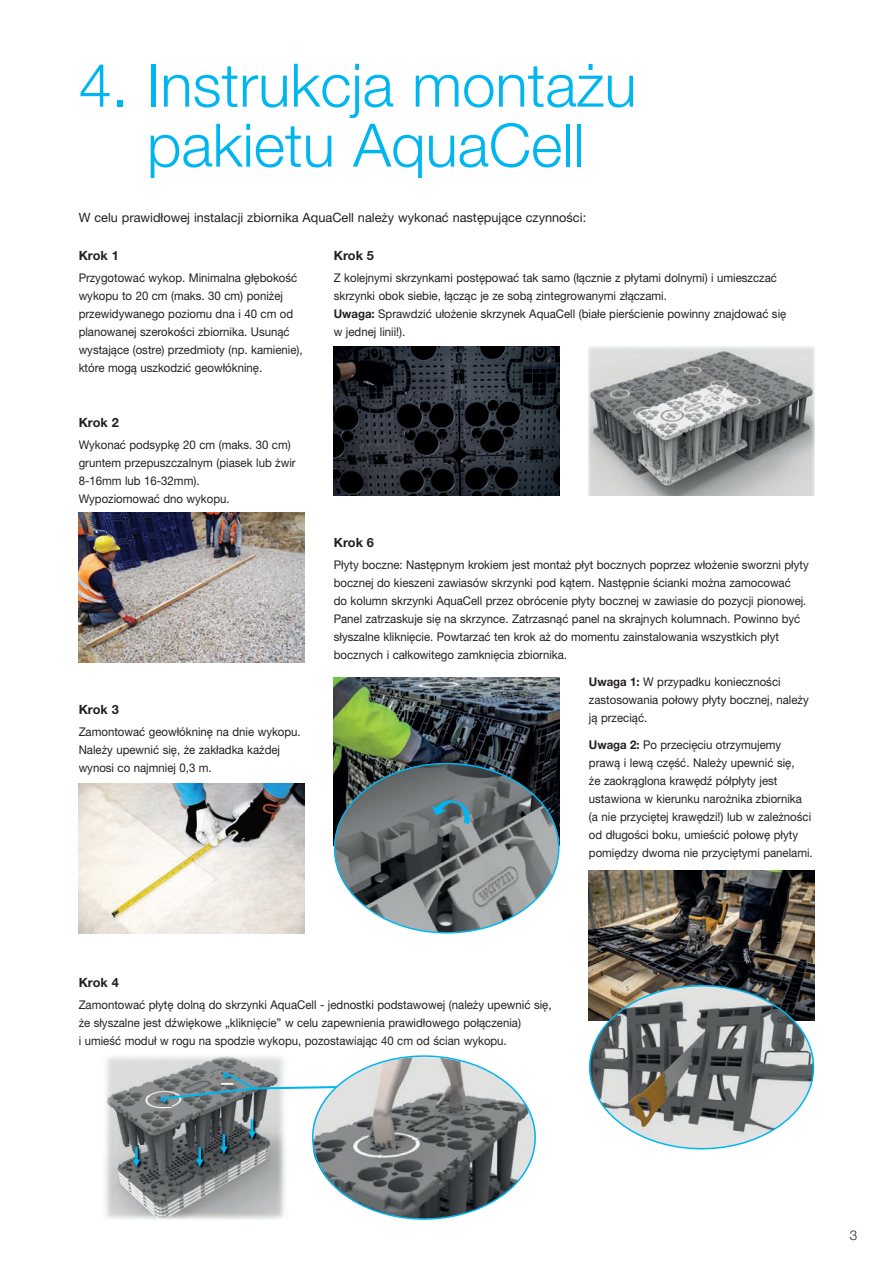
<style>
.page{position:relative;width:893px;height:1263px;background:#fff}
.page>*{position:absolute;margin:0;border:0;box-sizing:border-box;transform-origin:0 0}
.t1{font:300 60px/60px "Helvetica Neue LT Pro";color:#00b6f0;text-align:center}
.t2{font:300 13.5px "Helvetica Neue LT Pro";color:#231f20}
.t3{font:12.75px "Helvetica Neue LT Pro";color:#231f20}
.t4{font:700 12.75px "Helvetica Neue LT Pro";color:#231f20}
.t5{font:12px/18px "Helvetica Neue LT Pro";color:#231f20;scale:.95 1}
.s1{font-weight:700}
</style>
<div class="page">
<img style="left:334px;top:677px;width:225px;height:85px">
<img style="left:334px;top:346px;width:225px;height:150px">
<img style="left:79px;top:513px;width:225px;height:149px">
<img style="left:79px;top:784px;width:225px;height:150px">
<img style="left:589px;top:346px;width:225px;height:150px">
<img style="left:589px;top:870px;width:225px;height:114px">
<svg style="left:333px;top:762px;width:227px;height:172px;background:#747d80"></svg>
<svg style="left:588px;top:984px;width:227px;height:166px;background:#949897"></svg>
<img style="left:105px;top:1056px;width:54px;height:164px">
<img style="left:127px;top:1145px;width:22px;height:34px">
<svg style="left:133px;top:1147px;width:7px;height:20px"></svg>
<svg style="left:159px;top:1055px;width:377px;height:165px"></svg>
<h1 class="t1" style="left:79px;top:54px;width:559px">4. Instrukcja montażu pakietu AquaCell</h1>
<p class="t3" style="left:79px;top:209px;width:509px">W celu prawidłowej instalacji zbiornika AquaCell należy wykonać następujące czynności:</p>
<p class="t4" style="left:79px;top:247px;width:42px">Krok 1</p>
<p class="t5" style="left:79px;top:269px;width:237px">Przygotować wykop. Minimalna głębokość wykopu to 20 cm (maks. 30 cm) poniżej przewidywanego poziomu dna i 40 cm od planowanej szerokości zbiornika. Usunąć wystające (ostre) przedmioty (np. kamienie), które mogą uszkodzić geowłókninę.</p>
<p class="t4" style="left:334px;top:247px;width:42px">Krok 5</p>
<p class="t5" style="left:334px;top:269px;width:478px">Z kolejnymi skrzynkami postępować tak samo (łącznie z płytami dolnymi) i umieszczać skrzynki obok siebie, łącząc je ze sobą zintegrowanymi złączami.<br><span class="s1">Uwaga:</span> Sprawdzić ułożenie skrzynek AquaCell (białe pierścienie powinny znajdować się w jednej linii!).</p>
<p class="t4" style="left:79px;top:414px;width:42px">Krok 2</p>
<p class="t5" style="left:79px;top:435px;width:230px">Wykonać podsypkę 20 cm (maks. 30 cm) gruntem przepuszczalnym (piasek lub żwir<br>8-16mm lub 16-32mm).<br>Wypoziomować dno wykopu.</p>
<p class="t4" style="left:79px;top:701px;width:42px">Krok 3</p>
<p class="t5" style="left:79px;top:722px;width:235px">Zamontować geowłókninę na dnie wykopu.<br>Należy upewnić się, że zakładka każdej wynosi co najmniej 0,3 m.</p>
<p class="t4" style="left:334px;top:534px;width:42px">Krok 6</p>
<p class="t5" style="left:334px;top:556px;width:501px">Płyty boczne: Następnym krokiem jest montaż płyt bocznych poprzez włożenie sworzni płyty bocznej do kieszeni zawiasów skrzynki pod kątem. Następnie ścianki można zamocować<br>do kolumn skrzynki AquaCell przez obrócenie płyty bocznej w zawiasie do pozycji pionowej.<br>Panel zatrzaskuje się na skrzynce. Zatrzasnąć panel na skrajnych kolumnach. Powinno być słyszalne kliknięcie. Powtarzać ten krok aż do momentu zainstalowania wszystkich płyt bocznych i całkowitego zamknięcia zbiornika.</p>
<p class="t5" style="left:589px;top:672px;width:233px"><span class="s1">Uwaga 1:</span> W przypadku konieczności zastosowania połowy płyty bocznej, należy ją przeciąć.</p>
<p class="t5" style="left:589px;top:735px;width:237px"><span class="s1">Uwaga 2:</span> Po przecięciu otrzymujemy prawą i lewą część. Należy upewnić się,<br>że zaokrąglona krawędź półpłyty jest ustawiona w kierunku narożnika zbiornika (a nie przyciętej krawędzi!) lub w zależności od długości boku, umieścić połowę płyty pomiędzy dwoma nie przyciętymi panelami.</p>
<p class="t4" style="left:79px;top:974px;width:42px">Krok 4</p>
<p class="t5" style="left:79px;top:995px;width:499px">Zamontować płytę dolną do skrzynki AquaCell - jednostki podstawowej (należy upewnić się, że słyszalne jest dźwiękowe „kliknięcie” w celu zapewnienia prawidłowego połączenia)<br>i umieść moduł w rogu na spodzie wykopu, pozostawiając 40 cm od ścian wykopu.</p>
<p class="t2" style="left:850px;top:1227px;width:9px">3</p>
</div>
